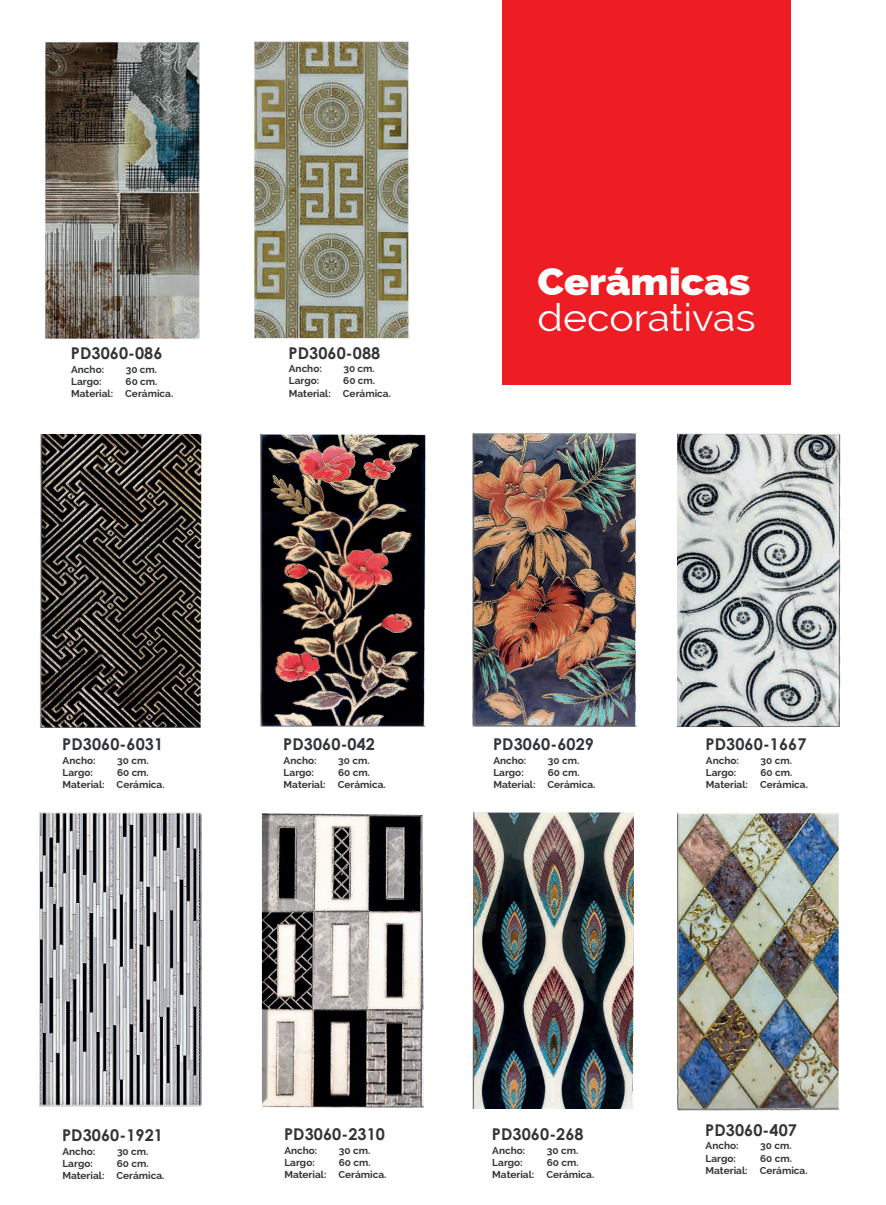
<style>
.page{position:relative;width:886px;height:1205px;background:#fff}
.page>*{position:absolute;margin:0;border:0;box-sizing:border-box;transform-origin:0 0}
.t1{font:38.25px "Raleway";color:#fff;scale:1.07 1}
.t2{font:800 38.25px "Raleway";color:#fff;scale:1.07 1}
.t3{font:700 16.25px "Century Gothic";letter-spacing:.005em;color:#333638}
.t4{font:700 10px/12px "Raleway";color:#333638}
</style>
<div class="page">
<img style="left:260px;top:433px;width:165px;height:293px">
<img style="left:472px;top:433px;width:164px;height:293px">
<img style="left:677px;top:433px;width:163px;height:294px">
<img style="left:39px;top:812px;width:163px;height:294px">
<img style="left:262px;top:813px;width:162px;height:294px">
<img style="left:472px;top:812px;width:161px;height:297px">
<img style="left:677px;top:812px;width:163px;height:298px">
<img style="left:40px;top:434px;width:161px;height:293px">
<img style="left:45px;top:42px;width:128px;height:297px">
<img style="left:173px;top:41px;width:236px;height:298px">
<div style="left:502px;top:0;width:288px;height:385px;background:#ee1d23"></div>
<h2 class="t3" style="left:71px;top:341px;width:93px">PD3060-086</h2>
<p class="t4" style="left:71px;top:363px;width:35px">Ancho:</p>
<p class="t4" style="left:126px;top:363px;width:33px">30 cm.</p>
<p class="t4" style="left:71px;top:375px;width:32px">Largo:</p>
<p class="t4" style="left:71px;top:375px;width:104px;text-indent:54px">60 cm.<br>Material: Cerámica.</p>
<h2 class="t3" style="left:288px;top:340px;width:93px">PD3060-088</h2>
<p class="t4" style="left:289px;top:363px;width:35px">Ancho:</p>
<p class="t4" style="left:343px;top:363px;width:33px">30 cm.</p>
<p class="t4" style="left:289px;top:375px;width:32px">Largo:</p>
<p class="t4" style="left:289px;top:375px;width:104px;text-indent:54px">60 cm.<br>Material: Cerámica.</p>
<h1 class="t2" style="left:538px;top:259px;width:200px">Cerámicas</h1>
<h1 class="t1" style="left:538px;top:296px;width:205px">decorativas</h1>
<h2 class="t3" style="left:62px;top:732px;width:102px">PD3060-6031</h2>
<p class="t4" style="left:63px;top:754px;width:35px">Ancho:</p>
<p class="t4" style="left:117px;top:754px;width:33px">30 cm.</p>
<p class="t4" style="left:63px;top:766px;width:32px">Largo:</p>
<p class="t4" style="left:63px;top:766px;width:104px;text-indent:54px">60 cm.<br>Material: Cerámica.</p>
<h2 class="t3" style="left:283px;top:731px;width:93px">PD3060-042</h2>
<p class="t4" style="left:284px;top:754px;width:35px">Ancho:</p>
<p class="t4" style="left:338px;top:754px;width:33px">30 cm.</p>
<p class="t4" style="left:284px;top:766px;width:32px">Largo:</p>
<p class="t4" style="left:284px;top:766px;width:104px;text-indent:54px">60 cm.<br>Material: Cerámica.</p>
<h2 class="t3" style="left:493px;top:731px;width:102px">PD3060-6029</h2>
<p class="t4" style="left:493px;top:754px;width:35px">Ancho:</p>
<p class="t4" style="left:548px;top:754px;width:33px">30 cm.</p>
<p class="t4" style="left:493px;top:766px;width:32px">Largo:</p>
<p class="t4" style="left:493px;top:766px;width:104px;text-indent:54px">60 cm.<br>Material: Cerámica.</p>
<h2 class="t3" style="left:705px;top:731px;width:102px">PD3060-1667</h2>
<p class="t4" style="left:706px;top:754px;width:35px">Ancho:</p>
<p class="t4" style="left:760px;top:754px;width:33px">30 cm.</p>
<p class="t4" style="left:706px;top:766px;width:32px">Largo:</p>
<p class="t4" style="left:706px;top:766px;width:104px;text-indent:54px">60 cm.<br>Material: Cerámica.</p>
<h2 class="t3" style="left:62px;top:1123px;width:102px">PD3060-1921</h2>
<p class="t4" style="left:62px;top:1145px;width:35px">Ancho:</p>
<p class="t4" style="left:117px;top:1145px;width:33px">30 cm.</p>
<p class="t4" style="left:62px;top:1157px;width:32px">Largo:</p>
<p class="t4" style="left:62px;top:1157px;width:104px;text-indent:54px">60 cm.<br>Material: Cerámica.</p>
<h2 class="t3" style="left:284px;top:1122px;width:102px">PD3060-2310</h2>
<p class="t4" style="left:284px;top:1144px;width:35px">Ancho:</p>
<p class="t4" style="left:339px;top:1144px;width:33px">30 cm.</p>
<p class="t4" style="left:284px;top:1156px;width:32px">Largo:</p>
<p class="t4" style="left:284px;top:1156px;width:104px;text-indent:54px">60 cm.<br>Material: Cerámica.</p>
<h2 class="t3" style="left:492px;top:1122px;width:93px">PD3060-268</h2>
<p class="t4" style="left:492px;top:1144px;width:35px">Ancho:</p>
<p class="t4" style="left:547px;top:1144px;width:33px">30 cm.</p>
<p class="t4" style="left:492px;top:1156px;width:32px">Largo:</p>
<p class="t4" style="left:492px;top:1156px;width:104px;text-indent:54px">60 cm.<br>Material: Cerámica.</p>
<h2 class="t3" style="left:705px;top:1117px;width:93px">PD3060-407</h2>
<p class="t4" style="left:705px;top:1140px;width:35px">Ancho:</p>
<p class="t4" style="left:760px;top:1140px;width:33px">30 cm.</p>
<p class="t4" style="left:705px;top:1152px;width:32px">Largo:</p>
<p class="t4" style="left:705px;top:1152px;width:104px;text-indent:54px">60 cm.<br>Material: Cerámica.</p>
</div>
